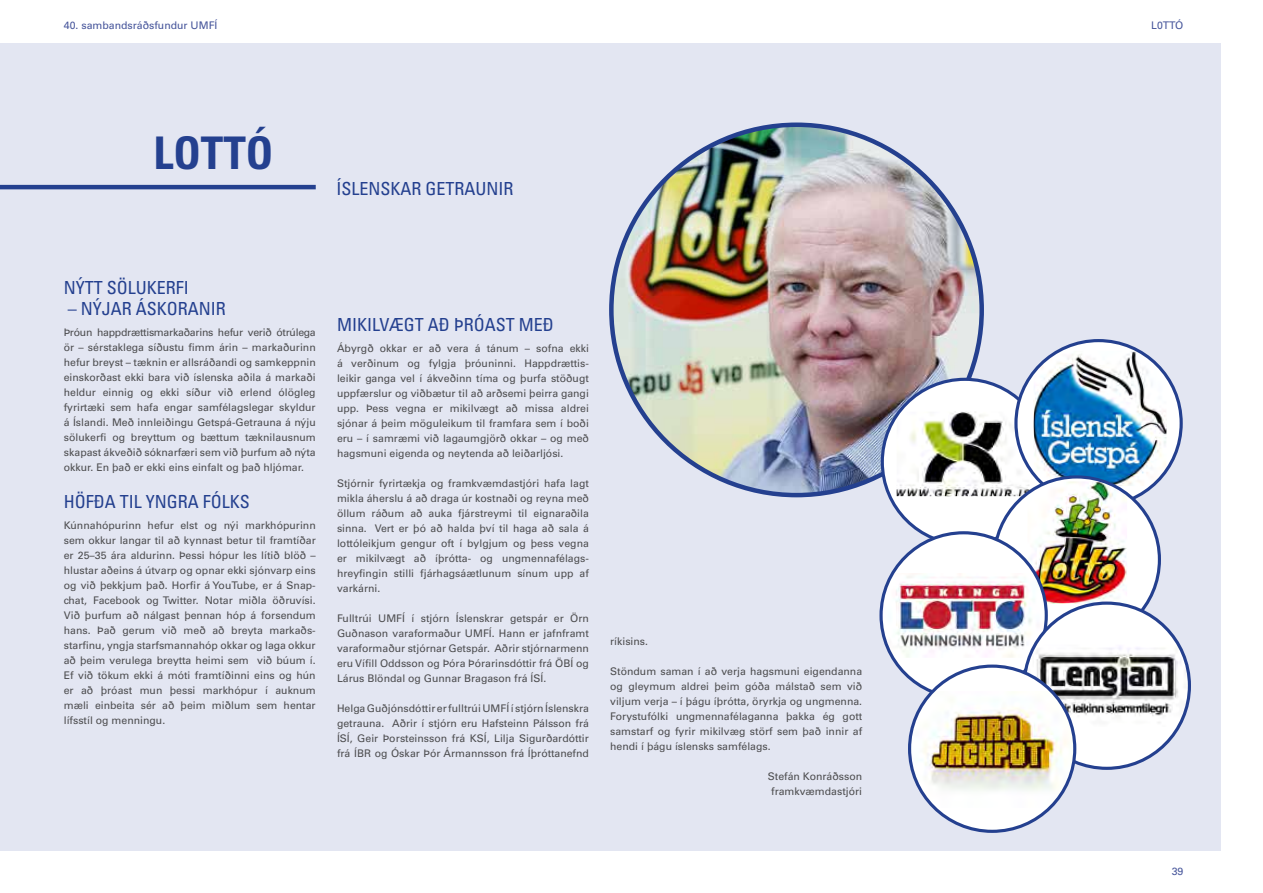
<style>
.page{position:relative;width:1263px;height:893px;background:#fff}
.page>*{position:absolute;margin:0;border:0;box-sizing:border-box;transform-origin:0 0}
.t1{font:700 condensed 45px "Univers LT Std";color:#24408f}
.t2{font:condensed 18px "Univers LT Std";color:#24408f}
.t3{font:10.5px/15px "Univers LT Std";color:#4c4c4e;text-align:justify}
.t4{font:10.5px "Univers LT Std";color:#45549a}
</style>
<div class="page">
<div style="left:0;top:43px;width:1220px;height:807px;background:#e3e6f2"></div>
<hr style="left:0;top:185px;width:316px;height:4px;background:#24408f">
<img style="left:611px;top:125px;width:371px;height:370px;border-radius:185px">
<div style="left:882px;top:379px;width:165px;height:165px;background:#fff;border-radius:50%"></div>
<img style="left:897px;top:412px;width:132px;height:84px">
<svg style="left:1016px;top:341px;width:165px;height:165px;fill:#fff"></svg>
<img style="left:1034px;top:351px;width:132px;height:135px">
<div style="left:994px;top:477px;width:165px;height:165px;background:#fff;border-radius:50%"></div>
<img style="left:1027px;top:481px;width:100px;height:123px">
<div style="left:881px;top:533px;width:165px;height:165px;background:#fff;border-radius:50%"></div>
<img style="left:881px;top:573px;width:165px;height:85px">
<div style="left:1024px;top:603px;width:165px;height:165px;background:#fff;border-radius:50%"></div>
<img style="left:1024px;top:645px;width:165px;height:82px">
<div style="left:909px;top:666px;width:166px;height:165px;background:#fff;border-radius:50%"></div>
<img style="left:909px;top:691px;width:164px;height:117px">
<p class="t4" style="left:64px;top:19px;width:155px">40. sambandsráðsfundur UMFÍ</p>
<p class="t4" style="left:1151px;top:19px;width:34px">L0TTÓ</p>
<h1 class="t1" style="left:153px;top:125px;width:121px">LOTTÓ</h1>
<h2 class="t2" style="left:336px;top:177px;width:179px">ÍSLENSKAR GETRAUNIR</h2>
<h2 class="t2" style="left:64px;top:276px;width:127px">NÝTT SÖLUKERFI</h2>
<h2 class="t2" style="left:68px;top:297px;width:160px">– NÝJAR ÁSKORANIR</h2>
<p class="t3" style="left:64px;top:325px;width:253px">Þróun happdrættismarkaðarins hefur verið ótrúlega ör – sérstaklega síðustu fimm árin – markaðurinn hefur breyst – tæknin er allsráðandi og samkeppnin einskorðast ekki bara við íslenska aðila á markaði heldur einnig og ekki síður við erlend ólögleg fyrirtæki sem hafa engar samfélagslegar skyldur á Íslandi. Með innleiðingu Getspá-Getrauna á nýju sölukerfi og breyttum og bættum tæknilausnum skapast ákveðið sóknarfæri sem við þurfum að nýta okkur. En það er ekki eins einfalt og það hljómar.</p>
<h2 class="t2" style="left:64px;top:490px;width:187px">HÖFÐA TIL YNGRA FÓLKS</h2>
<p class="t3" style="left:64px;top:518px;width:253px">Kúnnahópurinn hefur elst og nýi markhópurinn sem okkur langar til að kynnast betur til framtíðar er 25–35 ára aldurinn. Þessi hópur les lítið blöð – hlustar aðeins á útvarp og opnar ekki sjónvarp eins og við þekkjum það. Horfir á YouTube, er á Snap&shy;chat, Facebook og Twitter. Notar miðla öðruvísi.<br>Við þurfum að nálgast þennan hóp á forsendum hans. Það gerum við með að breyta markaðs&shy;starfinu, yngja starfsmannahóp okkar og laga okkur að þeim verulega breytta heimi sem við búum í.<br>Ef við tökum ekki á móti framtíðinni eins og hún er að þróast mun þessi markhópur í auknum mæli einbeita sér að þeim miðlum sem hentar lífsstíl og menningu.</p>
<h2 class="t2" style="left:337px;top:313px;width:218px">MIKILVÆGT AÐ ÞRÓAST MEÐ</h2>
<p class="t3" style="left:337px;top:341px;width:253px">Ábyrgð okkar er að vera á tánum – sofna ekki á verðinum og fylgja þróuninni. Happdrættis&shy;leikir ganga vel í ákveðinn tíma og þurfa stöðugt uppfærslur og viðbætur til að arðsemi þeirra gangi upp. Þess vegna er mikilvægt að missa aldrei sjónar á þeim möguleikum til framfara sem í boði eru – í samræmi við lagaumgjörð okkar – og með hagsmuni eigenda og neytenda að leiðarljósi.</p>
<p class="t3" style="left:337px;top:476px;width:253px">Stjórnir fyrirtækja og framkvæmdastjóri hafa lagt mikla áherslu á að draga úr kostnaði og reyna með öllum ráðum að auka fjárstreymi til eignaraðila sinna. Vert er þó að halda því til haga að sala á lottóleikjum gengur oft í bylgjum og þess vegna er mikilvægt að íþrótta- og ungmennafélags&shy;hreyfingin stilli fjárhagsáætlunum sínum upp af varkárni.</p>
<p class="t3" style="left:337px;top:611px;width:253px">Fulltrúi UMFÍ í stjórn Íslenskrar getspár er Örn Guðnason varaformaður UMFÍ. Hann er jafnframt varaformaður stjórnar Getspár. Aðrir stjórnarmenn eru Vífill Oddsson og Þóra Þórarinsdóttir frá ÖBÍ og Lárus Blöndal og Gunnar Bragason frá ÍSÍ.</p>
<p class="t3" style="left:337px;top:701px;width:253px">Helga Guðjónsdóttir er fulltrúi UMFÍ í stjórn Íslenskra getrauna. Aðrir í stjórn eru Hafsteinn Pálsson frá ÍSÍ, Geir Þorsteinsson frá KSÍ, Lilja Sigurðardóttir frá ÍBR og Óskar Þór Ármannsson frá Íþróttanefnd</p>
<p class="t3" style="left:610px;top:634px;width:39px">ríkisins.</p>
<p class="t3" style="left:610px;top:664px;width:253px">Stöndum saman í að verja hagsmuni eigendanna og gleymum aldrei þeim góða málstað sem við viljum verja – í þágu íþrótta, öryrkja og ungmenna.<br>Forystufólki ungmennafélaganna þakka ég gott samstarf og fyrir mikilvæg störf sem það innir af hendi í þágu íslensks samfélags.</p>
<p class="t3" style="left:768px;top:769px;width:96px;text-align:center">Stefán Konráðsson framkvæmdastjóri</p>
<p class="t4" style="left:1172px;top:865px;width:13px">39</p>
</div>
